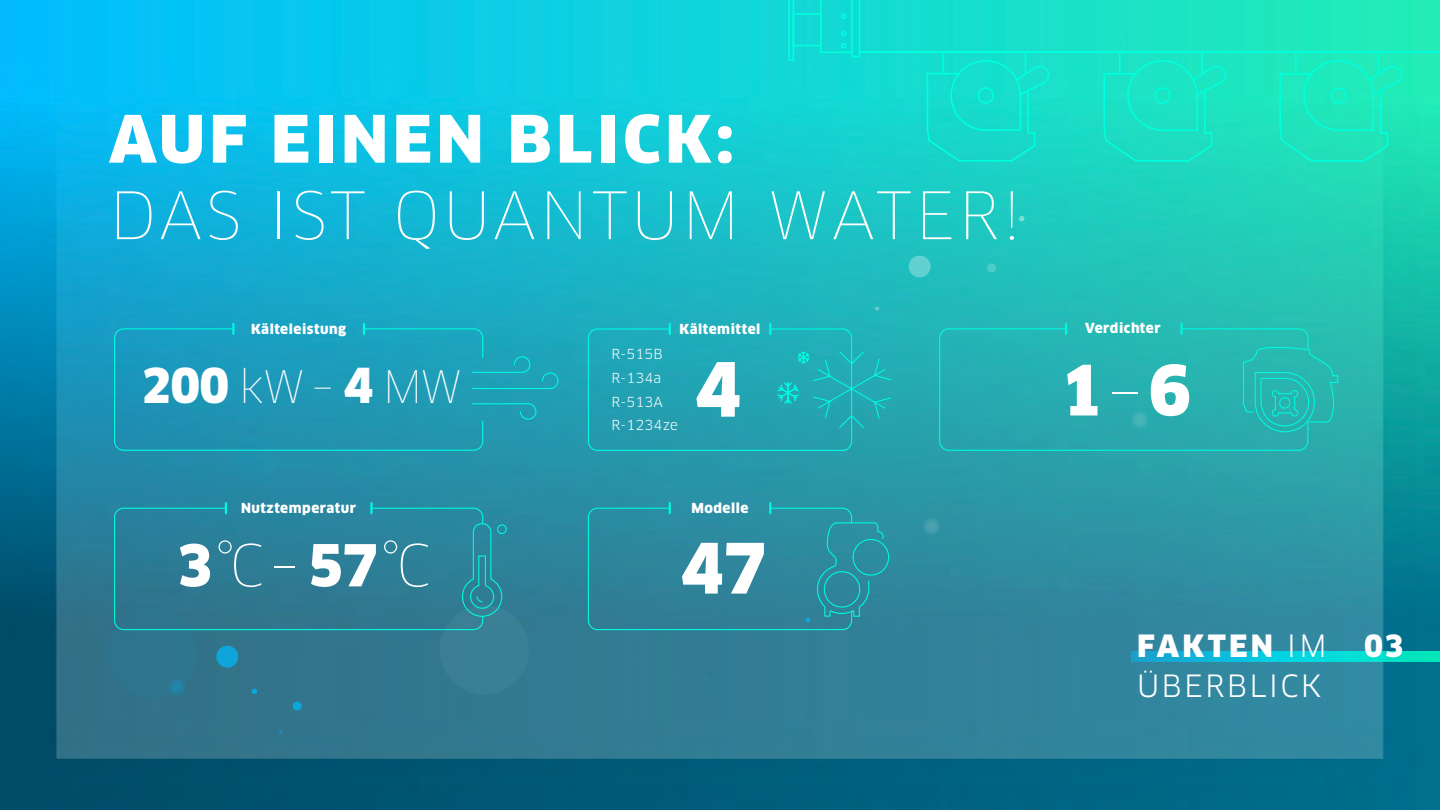
<style>
.page{position:relative;width:1440px;height:810px;background:#fff}
.page>*{position:absolute;margin:0;border:0;box-sizing:border-box;transform-origin:0 0}
.t1{font:900 72.82px "Clan Pro";color:#fff}
.t2{font:900 67.72px "Clan Pro";color:#fff}
.t3{font:100 63.75px "Clan Pro";letter-spacing:.05em;color:#fff}
.t4{font:900 63.75px "Clan Pro";letter-spacing:.07em;color:#fff}
.t5{font:100 56.4px "Clan Pro";color:#fff}
.t6{font:100 43.72px "Clan Pro";color:#fff}
.t7{font:30px/40.5px "Clan Pro";letter-spacing:.07em;color:#fff}
.t8{font:900 13.5px "Clan Pro";letter-spacing:.04em;color:#fff}
.t9{font:13.5px/23.7px "Clan Pro";letter-spacing:.02em;color:#fff}
.s1{font-weight:900;font-size:47.03px}
.s2{font-weight:100}
.s3{font-weight:900}
</style>
<div class="page">
<img style="left:0;top:0;width:1440px;height:810px">
<svg style="left:279px;top:730px;width:4px;height:5px"></svg>
<svg style="left:907px;top:254px;width:25px;height:25px"></svg>
<svg style="left:1019px;top:215px;width:6px;height:7px"></svg>
<svg style="left:875px;top:306px;width:4px;height:5px"></svg>
<svg style="left:920px;top:516px;width:22px;height:22px"></svg>
<svg style="left:939px;top:263px;width:400px;height:188px;background:#25b7b3"></svg>
<svg style="left:113px;top:321px;width:446px;height:163px;background:#1f98b5"></svg>
<svg style="left:587px;top:503px;width:303px;height:128px;background:#2c899d"></svg>
<svg style="left:587px;top:324px;width:305px;height:128px;background:#21a7b4"></svg>
<svg style="left:1131px;top:651px;width:309px;height:11px;background:#06cbd4"></svg>
<svg style="left:101px;top:503px;width:434px;height:208px;background:#2e7c94"></svg>
<hr style="left:859px;top:52px;width:581px;height:1px;background:#00ffdc">
<svg style="left:788px;top:0;width:72px;height:61px;background:#0fded6"></svg>
<svg style="left:1279px;top:51px;width:123px;height:111px;background:#1ce8bd"></svg>
<svg style="left:1103px;top:51px;width:123px;height:111px;background:#1ae3c4"></svg>
<svg style="left:927px;top:51px;width:122px;height:111px;background:#14decc"></svg>
<h3 class="t4" style="left:109px;top:101px;width:626px">AUF EINEN BLICK:</h3>
<h3 class="t3" style="left:109px;top:177px;width:914px">DAS IST QUANTUM WATER!</h3>
<p class="t8" style="left:251px;top:321px;width:97px">Kälteleistung</p>
<p class="t8" style="left:680px;top:321px;width:82px">Kältemittel</p>
<p class="t8" style="left:1085px;top:320px;width:77px">Verdichter</p>
<p class="t9" style="left:612px;top:343px;width:68px">R-515B<br>R-134a<br>R-513A<br>R-1234ze</p>
<h1 class="t1" style="left:695px;top:346px;width:48px">4</h1>
<h3 class="t6" style="left:142px;top:361px;width:323px"><span class="s1">200</span> kW – <span class="s1">4</span> MW</h3>
<h2 class="t2" style="left:1060px;top:350px;width:133px">1 <span class="s2">–</span> 6</h2>
<p class="t8" style="left:241px;top:500px;width:117px">Nutztemperatur</p>
<p class="t8" style="left:691px;top:500px;width:59px">Modelle</p>
<h3 class="t5" style="left:177px;top:532px;width:256px"><span class="s3">3</span>°C – <span class="s3">57</span>°C</h3>
<h2 class="t2" style="left:680px;top:528px;width:88px">47</h2>
<h3 class="t7" style="left:1137px;top:625px;width:268px"><span class="s3">FAKTEN</span> IM <span class="s3">03<br></span>ÜBERBLICK</h3>
</div>
